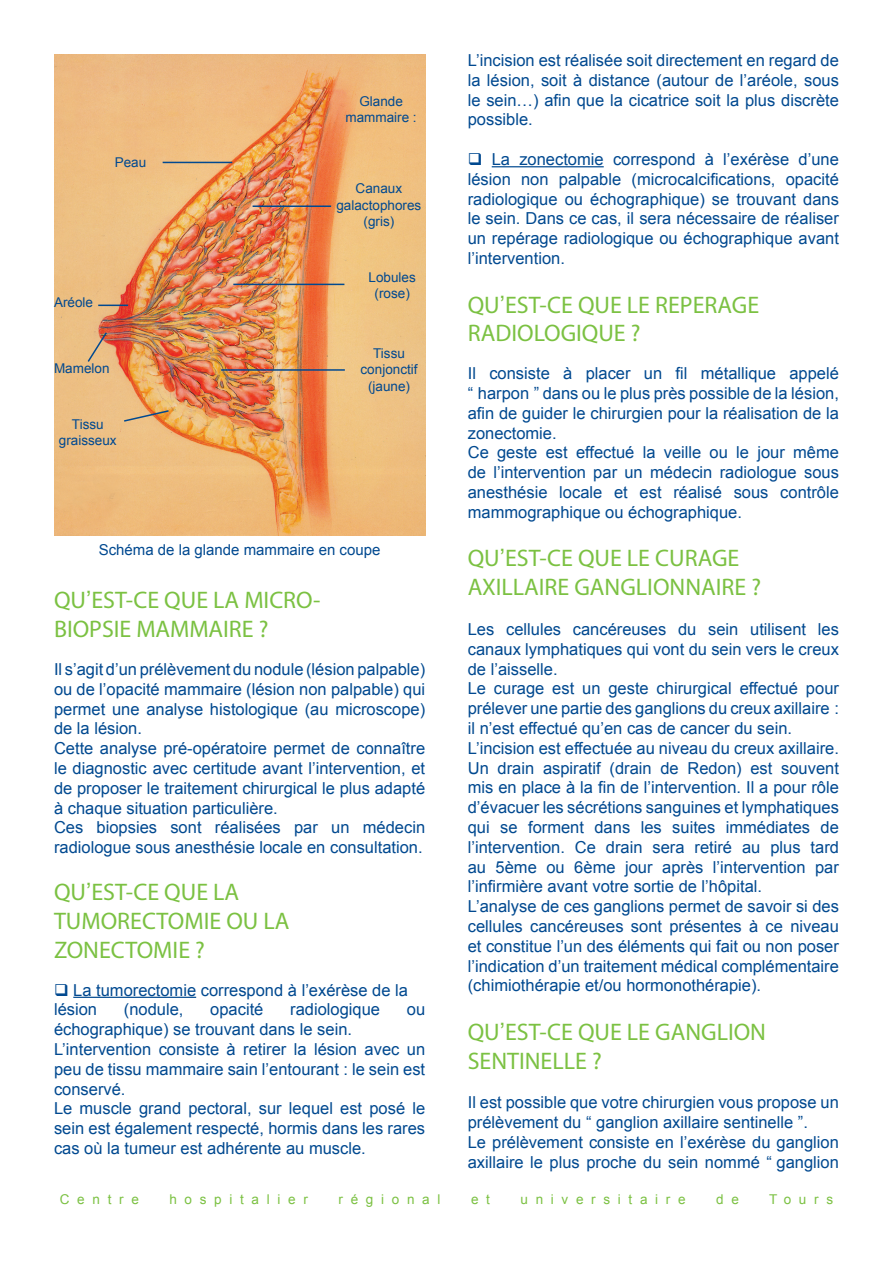
<style>
.page{position:relative;width:893px;height:1263px;background:#fff}
.page>*{position:absolute;margin:0;border:0;box-sizing:border-box;transform-origin:0 0}
.titre_vert{font:24px/28.8px "Myriad Pro";color:#7bc142}
.texte{font:16.5px/19.8px "Arial";color:#014990;text-align:justify}
.t1{font:15px "Arial";color:#014990}
.t2{font:13.5px "Arial";color:#014990}
.t3{font:13.5px "Arial";letter-spacing:.57em;color:#7bc142}
.s1{font-family:"Arial"}
</style>
<div class="page">
<hr style="left:73px;top:997px;width:123px;height:1px;background:#014990">
<hr style="left:492px;top:166px;width:112px;height:1px;background:#014990">
<img style="left:54px;top:54px;width:371px;height:482px">
<hr style="left:163px;top:162px;width:69px;height:1px;background:#014990">
<svg style="left:122px;top:409px;width:48px;height:14px"></svg>
<svg style="left:86px;top:331px;width:22px;height:32px"></svg>
<hr style="left:98px;top:305px;width:30px;height:1px;background:#014990">
<hr style="left:253px;top:205px;width:78px;height:2px;background:#014990">
<hr style="left:233px;top:284px;width:111px;height:1px;background:#014990">
<hr style="left:221px;top:369px;width:124px;height:2px;background:#014990">
<p class="t2" style="left:115px;top:154px;width:33px">Peau</p>
<p class="t2" style="left:54px;top:293px;width:41px">Aréole</p>
<p class="t2" style="left:54px;top:360px;width:57px">Mamelon</p>
<p class="t2" style="left:72px;top:416px;width:33px">Tissu</p>
<p class="t2" style="left:59px;top:432px;width:59px">graisseux</p>
<p class="t2" style="left:359px;top:92px;width:45px">Glande</p>
<p class="t2" style="left:345px;top:108px;width:73px">mammaire :</p>
<p class="t2" style="left:356px;top:180px;width:48px">Canaux</p>
<p class="t2" style="left:336px;top:196px;width:86px">galactophores</p>
<p class="t2" style="left:363px;top:212px;width:32px">(gris)</p>
<p class="t2" style="left:369px;top:268px;width:49px">Lobules</p>
<p class="t2" style="left:375px;top:285px;width:37px">(rose)</p>
<p class="t2" style="left:373px;top:344px;width:33px">Tissu</p>
<p class="t2" style="left:361px;top:361px;width:59px">conjonctif</p>
<p class="t2" style="left:368px;top:377px;width:44px">(jaune)</p>
<p class="t1" style="left:99px;top:540px;width:283px">Schéma de la glande mammaire en coupe</p>
<p class="titre_vert" style="left:54px;top:586px;width:268px">QU<span class="s1">’</span>EST-CE QUE LA MICRO-<br>BIOPSIE MAMMAIRE ?</p>
<p class="texte" style="left:54px;top:659px;width:373px">Il s’agit d’un prélèvement du nodule (lésion palpable) ou de l’opacité mammaire (lésion non palpable) qui permet une analyse histologique (au microscope) de la lésion.</p>
<p class="texte" style="left:54px;top:739px;width:373px">Cette analyse pré-opératoire permet de connaître le diagnostic avec certitude avant l’intervention, et de proposer le traitement chirurgical le plus adapté à chaque situation particulière.</p>
<p class="texte" style="left:54px;top:818px;width:373px">Ces biopsies sont réalisées par un médecin radiologue sous anesthésie locale en consultation.</p>
<p class="titre_vert" style="left:54px;top:877px;width:237px">QU<span class="s1">’</span>EST-CE QUE LA<br>TUMORECTOMIE OU LA<br>ZONECTOMIE ?</p>
<p class="texte" style="left:54px;top:980px;width:356px">❑ La tumorectomie correspond à l’exérèse de la</p>
<p class="texte" style="left:54px;top:1000px;width:45px">lésion</p>
<p class="texte" style="left:124px;top:1000px;width:61px">(nodule,</p>
<p class="texte" style="left:210px;top:1000px;width:55px">opacité</p>
<p class="texte" style="left:290px;top:1000px;width:91px">radiologique</p>
<p class="texte" style="left:407px;top:1000px;width:20px">ou</p>
<p class="texte" style="left:54px;top:1020px;width:300px">échographique) se trouvant dans le sein.</p>
<p class="texte" style="left:54px;top:1039px;width:373px">L’intervention consiste à retirer la lésion avec un peu de tissu mammaire sain l’entourant : le sein est conservé.</p>
<p class="texte" style="left:54px;top:1099px;width:373px">Le muscle grand pectoral, sur lequel est posé le sein est également respecté, hormis dans les rares cas où la tumeur est adhérente au muscle.</p>
<p class="texte" style="left:468px;top:50px;width:373px">L’incision est réalisée soit directement en regard de la lésion, soit à distance (autour de l’aréole, sous le sein…) afin que la cicatrice soit la plus discrète possible.</p>
<p class="texte" style="left:468px;top:149px;width:373px">❑ La zonectomie correspond à l’exérèse d’une lésion non palpable (microcalcifications, opacité radiologique ou échographique) se trouvant dans le sein. Dans ce cas, il sera nécessaire de réaliser un repérage radiologique ou échographique avant l’intervention.</p>
<p class="titre_vert" style="left:468px;top:290px;width:293px">QU<span class="s1">’</span>EST-CE QUE LE REPERAGE<br>RADIOLOGIQUE ?</p>
<p class="texte" style="left:468px;top:364px;width:373px">Il consiste à placer un fil métallique appelé “ harpon ” dans ou le plus près possible de la lésion, afin de guider le chirurgien pour la réalisation de la zonectomie.</p>
<p class="texte" style="left:468px;top:443px;width:373px">Ce geste est effectué la veille ou le jour même de l’intervention par un médecin radiologue sous anesthésie locale et est réalisé sous contrôle mammographique ou échographique.</p>
<p class="titre_vert" style="left:468px;top:544px;width:295px">QU<span class="s1">’</span>EST-CE QUE LE CURAGE<br>AXILLAIRE GANGLIONNAIRE ?</p>
<p class="texte" style="left:468px;top:619px;width:373px">Les cellules cancéreuses du sein utilisent les canaux lymphatiques qui vont du sein vers le creux de l’aisselle.</p>
<p class="texte" style="left:468px;top:679px;width:373px">Le curage est un geste chirurgical effectué pour prélever une partie des ganglions du creux axillaire : il n’est effectué qu’en cas de cancer du sein.</p>
<p class="texte" style="left:468px;top:738px;width:373px">L’incision est effectuée au niveau du creux axillaire.</p>
<p class="texte" style="left:468px;top:758px;width:373px">Un drain aspiratif (drain de Redon) est souvent mis en place à la fin de l’intervention. Il a pour rôle d’évacuer les sécrétions sanguines et lymphatiques qui se forment dans les suites immédiates de l’intervention. Ce drain sera retiré au plus tard au 5ème ou 6ème jour après l’intervention par l’infirmière avant votre sortie de l’hôpital.</p>
<p class="texte" style="left:468px;top:896px;width:373px">L’analyse de ces ganglions permet de savoir si des cellules cancéreuses sont présentes à ce niveau et constitue l’un des éléments qui fait ou non poser l’indication d’un traitement médical complémentaire (chimiothérapie et/ou hormonothérapie).</p>
<p class="titre_vert" style="left:468px;top:1017px;width:300px">QU<span class="s1">’</span>EST-CE QUE LE GANGLION<br>SENTINELLE ?</p>
<p class="texte" style="left:468px;top:1093px;width:373px">Il est possible que votre chirurgien vous propose un prélèvement du “ ganglion axillaire sentinelle ”.</p>
<p class="texte" style="left:468px;top:1132px;width:373px">Le prélèvement consiste en l’exérèse du ganglion axillaire le plus proche du sein nommé “ ganglion</p>
<p class="t3" style="left:60px;top:1190px;width:80px">Centre</p>
<p class="t3" style="left:169px;top:1190px;width:140px">hospitalier</p>
<p class="t3" style="left:338px;top:1190px;width:103px">régional</p>
<p class="t3" style="left:471px;top:1190px;width:20px">e t</p>
<p class="t3" style="left:521px;top:1190px;width:167px">universitaire</p>
<p class="t3" style="left:716px;top:1190px;width:24px">d e</p>
<p class="t3" style="left:769px;top:1190px;width:65px">Tours</p>
</div>
